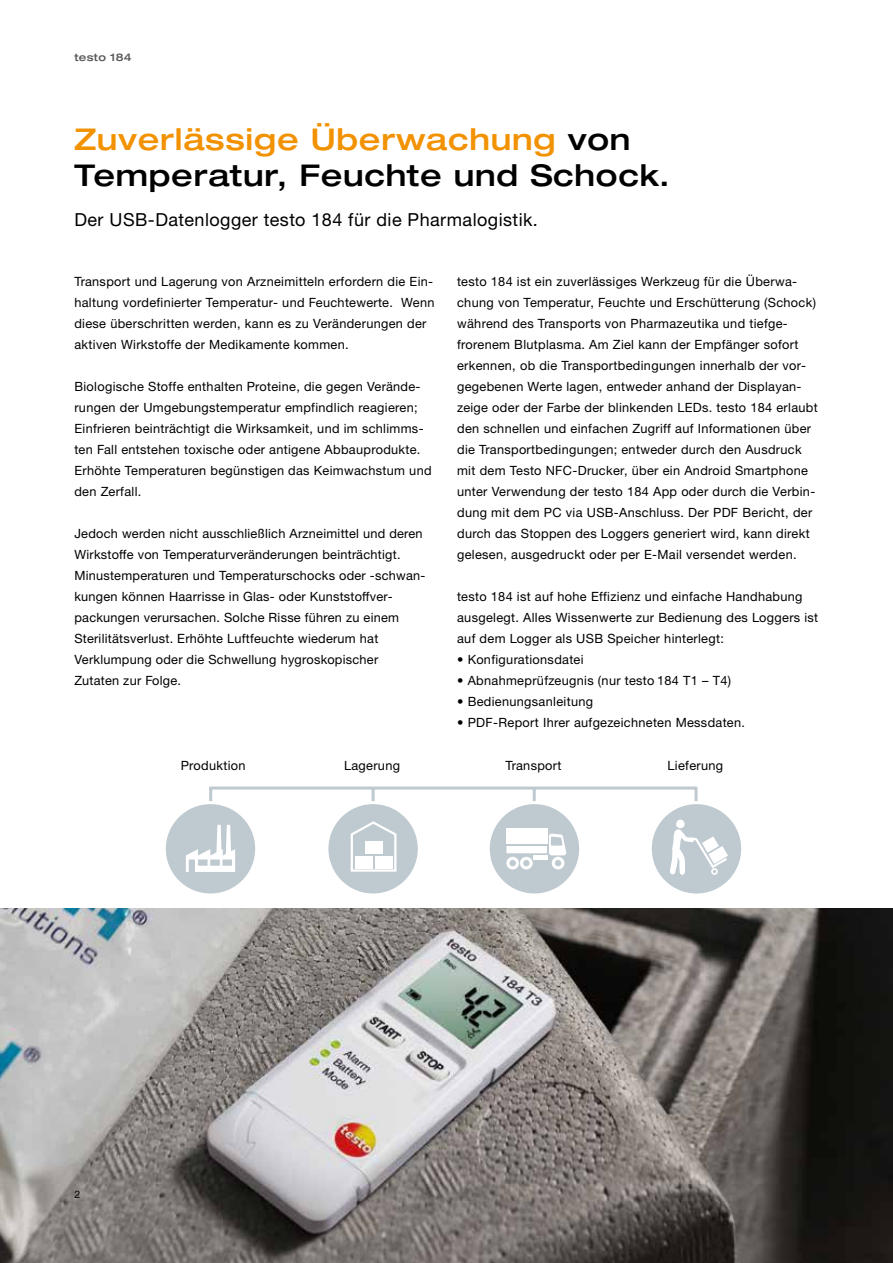
<style>
.page{position:relative;width:893px;height:1263px;background:#fff}
.page>*{position:absolute;margin:0;border:0;box-sizing:border-box;transform-origin:0 0}
.t1{font:500 expanded 30px/36px "Helvetica Neue LTW1 G";letter-spacing:.025em;color:#000}
.t2{font:18px "Helvetica Neue LTW1 G";letter-spacing:.025em;color:#000}
.t3{font:12.75px/21px "Helvetica Neue LTW1 G";letter-spacing:.025em;color:#000}
.t4{font:500 expanded 10.5px "Helvetica Neue LTW1 G";letter-spacing:.025em;color:#575756}
.t5{font:10.5px "Helvetica Neue LTW1 G";color:#000}
.s1{color:#f39200}
</style>
<div class="page">
<img style="left:0;top:909px;width:893px;height:354px">
<hr style="left:209px;top:786px;width:487px;height:3px;background:#bfc9d0">
<hr style="left:695px;top:787px;width:3px;height:24px;background:#bfc9d0">
<hr style="left:533px;top:788px;width:3px;height:23px;background:#bfc9d0">
<hr style="left:372px;top:788px;width:3px;height:23px;background:#bfc9d0">
<hr style="left:209px;top:788px;width:3px;height:23px;background:#bfc9d0">
<div style="left:164px;top:803px;width:93px;height:92px;background:#bfc9d0;border-radius:50%"></div>
<div style="left:163px;top:801px;width:95px;height:95px;border:3px solid #fff;border-radius:50%"></div>
<div style="left:650px;top:803px;width:93px;height:92px;background:#bfc9d0;border-radius:50%"></div>
<div style="left:649px;top:801px;width:95px;height:95px;border:3px solid #fff;border-radius:50%"></div>
<div style="left:327px;top:803px;width:92px;height:92px;background:#bfc9d0;border-radius:50%"></div>
<div style="left:325px;top:801px;width:96px;height:95px;border:3px solid #fff;border-radius:50%"></div>
<svg style="left:186px;top:825px;width:49px;height:47px"></svg>
<svg style="left:350px;top:821px;width:47px;height:51px"></svg>
<div style="left:355px;top:856px;width:17px;height:12px;background:#fff"></div>
<div style="left:375px;top:856px;width:18px;height:12px;background:#fff"></div>
<div style="left:365px;top:841px;width:17px;height:12px;background:#fff"></div>
<div style="left:488px;top:803px;width:93px;height:92px;background:#bfc9d0;border-radius:50%"></div>
<div style="left:487px;top:801px;width:95px;height:95px;border:3px solid #fff;border-radius:50%"></div>
<div style="left:552px;top:857px;width:12px;height:12px;background:#fff;border-radius:50%"></div>
<div style="left:520px;top:857px;width:13px;height:12px;background:#fff;border-radius:50%"></div>
<svg style="left:523px;top:860px;width:6px;height:6px"></svg>
<div style="left:506px;top:857px;width:13px;height:12px;background:#fff;border-radius:50%"></div>
<div style="left:509px;top:860px;width:7px;height:6px;background:#bfc9d0;border-radius:50%"></div>
<div style="left:504px;top:844px;width:45px;height:11px;background:#fff;border:2px solid #bfc9d0"></div>
<div style="left:533px;top:855px;width:15px;height:5px;background:#fff"></div>
<svg style="left:549px;top:833px;width:17px;height:33px"></svg>
<div style="left:506px;top:828px;width:42px;height:16px;background:#fff"></div>
<svg style="left:670px;top:819px;width:58px;height:56px"></svg>
<p class="t4" style="left:74px;top:51px;width:59px">testo 184</p>
<h1 class="t1" style="left:74px;top:121px;width:597px"><span class="s1">Zuverlässige Überwachung</span> von<br>Temperatur, Feuchte und Schock.</h1>
<h2 class="t2" style="left:74px;top:209px;width:465px">Der USB-Datenlogger testo 184 für die Pharmalogistik.</h2>
<p class="t3" style="left:74px;top:270px;width:362px">Transport und Lagerung von Arzneimitteln erfordern die Ein&shy;haltung vordefinierter Temperatur- und Feuchtewerte. Wenn diese überschritten werden, kann es zu Veränderungen der aktiven Wirkstoffe der Medikamente kommen.</p>
<p class="t3" style="left:74px;top:375px;width:359px">Biologische Stoffe enthalten Proteine, die gegen Verände&shy;rungen der Umgebungstemperatur empfindlich reagieren; Einfrieren beinträchtigt die Wirksamkeit, und im schlimms&shy;ten Fall entstehen toxische oder antigene Abbauprodukte.<br>Erhöhte Temperaturen begünstigen das Keimwachstum und den Zerfall.</p>
<p class="t3" style="left:74px;top:522px;width:353px">Jedoch werden nicht ausschließlich Arzneimittel und deren Wirkstoffe von Temperaturveränderungen beinträchtigt.<br>Minustemperaturen und Temperaturschocks oder -schwan&shy;kungen können Haarrisse in Glas- oder Kunststoffver&shy;packungen verursachen. Solche Risse führen zu einem Sterilitätsverlust. Erhöhte Luftfeuchte wiederum hat Verklumpung oder die Schwellung hygroskopischer Zutaten zur Folge.</p>
<p class="t3" style="left:457px;top:270px;width:362px">testo 184 ist ein zuverlässiges Werkzeug für die Überwa&shy;chung von Temperatur, Feuchte und Erschütterung (Schock) während des Transports von Pharmazeutika und tiefge&shy;frorenem Blutplasma. Am Ziel kann der Empfänger sofort erkennen, ob die Transportbedingungen innerhalb der vor&shy;gegebenen Werte lagen, entweder anhand der Displayan&shy;zeige oder der Farbe der blinkenden LEDs. testo 184 erlaubt den schnellen und einfachen Zugriff auf Informationen über die Transportbedingungen; entweder durch den Ausdruck mit dem Testo NFC-Drucker, über ein Android Smartphone unter Verwendung der testo 184 App oder durch die Verbin&shy;dung mit dem PC via USB-Anschluss. Der PDF Bericht, der durch das Stoppen des Loggers generiert wird, kann direkt gelesen, ausgedruckt oder per E-Mail versendet werden.</p>
<p class="t3" style="left:457px;top:585px;width:363px">testo 184 ist auf hohe Effizienz und einfache Handhabung ausgelegt. Alles Wissenwerte zur Bedienung des Loggers ist auf dem Logger als USB Speicher hinterlegt:</p>
<p class="t3" style="left:457px;top:648px;width:128px">• Konfigurationsdatei</p>
<p class="t3" style="left:457px;top:669px;width:275px">• Abnahmeprüfzeugnis (nur testo 184 T1 – T4)</p>
<p class="t3" style="left:457px;top:690px;width:138px">• Bedienungsanleitung</p>
<p class="t3" style="left:457px;top:711px;width:289px">• PDF-Report Ihrer aufgezeichneten Messdaten.</p>
<p class="t3" style="left:181px;top:755px;width:66px">Produktion</p>
<p class="t3" style="left:344px;top:755px;width:58px">Lagerung</p>
<p class="t3" style="left:505px;top:755px;width:58px">Transport</p>
<p class="t3" style="left:667px;top:755px;width:57px">Lieferung</p>
<p class="t5" style="left:74px;top:1188px;width:7px">2</p>
</div>
